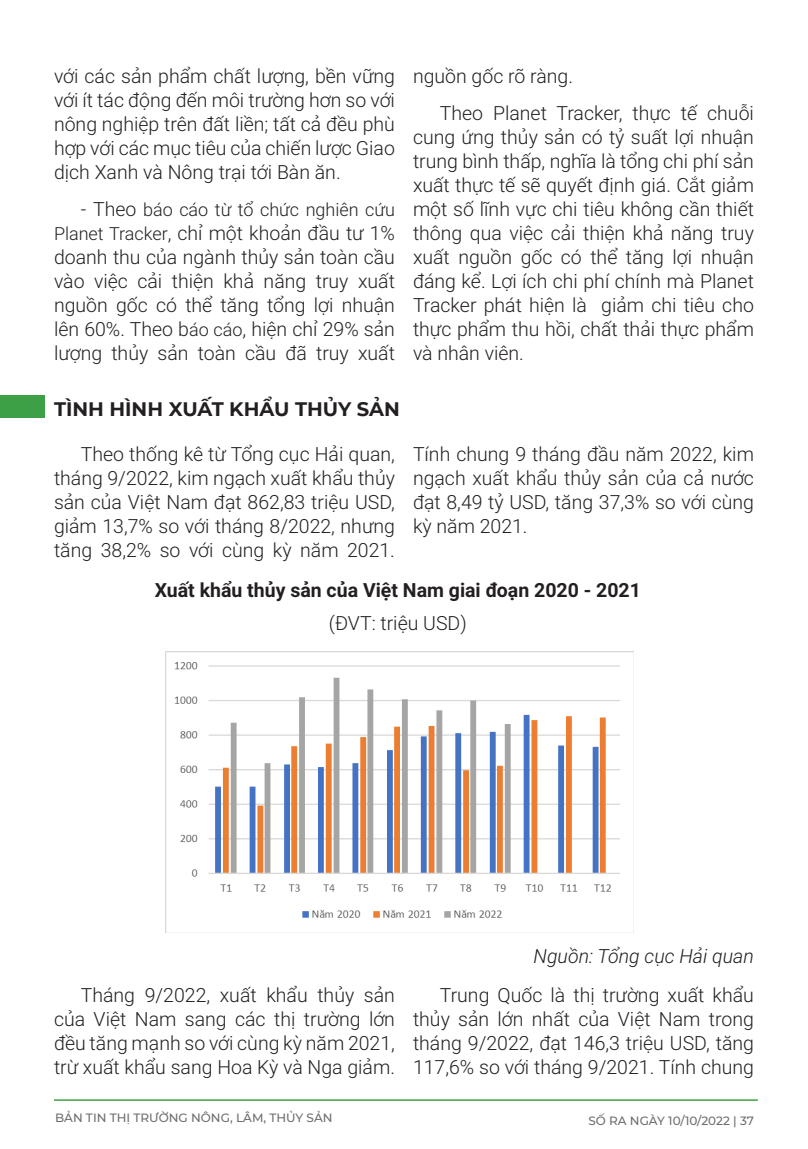
<style>
.page{position:relative;width:808px;height:1149px;background:#fff}
.page>*{position:absolute;margin:0;border:0;box-sizing:border-box;transform-origin:0 0}
.t1{font:300 19.5px/24px "Roboto";color:#231f20;text-align:justify}
.t2{font:700 19.5px "Roboto";color:#231f20}
.t3{font:700 19.5px "Montserrat";color:#231f20}
.t4{font:italic 300 19.5px "Roboto";color:#231f20}
.t5{font:300 18px "Roboto";color:#231f20}
.t6{font:500 12px "Montserrat";color:#6c6d70}
.s1{font-size:19.5px}
.s2{font-size:18px}
</style>
<div class="page">
<hr style="left:54px;top:1098px;width:704px;height:2px;background:#3da046">
<div style="left:0;top:395px;width:44px;height:22px;background:#3da046"></div>
<img style="left:166px;top:651px;width:468px;height:281px">
<p class="t1" style="left:54px;top:63px;width:342px">với các sản phẩm chất lượng, bền vững với ít tác động đến môi trường hơn so với nông nghiệp trên đất liền; tất cả đều phù hợp với các mục tiêu của chiến lược Giao dịch Xanh và Nông trại tới Bàn ăn.</p>
<p class="t5" style="left:81px;top:197px;width:316px"><span class="s1">- Theo</span> báo cáo từ tổ chức nghiên cứu</p>
<p class="t1" style="left:54px;top:221px;width:342px"><span class="s2">Planet Tracker</span>, chỉ một khoản đầu tư 1% doanh thu của ngành thủy sản toàn cầu vào việc cải thiện khả năng truy xuất nguồn gốc có thể tăng tổng lợi nhuận lên 60%. Theo b<span class="s2">áo cáo</span>, hiện chỉ 29% sản lượng thủy sản toàn cầu đã truy xuất</p>
<p class="t3" style="left:54px;top:395px;width:347px">TÌNH HÌNH XUẤT KHẨU THỦY SẢN</p>
<p class="t1" style="left:413px;top:63px;width:161px">nguồn gốc rõ ràng.</p>
<p class="t1" style="left:413px;top:101px;width:342px;text-indent:27px">Theo Planet Tracker, thực tế chuỗi cung ứng thủy sản có tỷ suất lợi nhuận trung bình thấp, nghĩa là tổng chi phí sản xuất thực tế sẽ quyết định giá. Cắt giảm một số lĩnh vực chi tiêu không cần thiết thông qua việc cải thiện khả năng truy xuất nguồn gốc có thể tăng lợi nhuận đáng kể. Lợi ích chi phí chính mà Planet Tracker phát hiện là giảm chi tiêu cho thực phẩm thu hồi, chất thải thực phẩm và nhân viên.</p>
<p class="t1" style="left:54px;top:441px;width:342px;text-indent:27px">Theo thống kê từ Tổng cục Hải quan, tháng 9/2022, kim ngạch xuất khẩu thủy sản của Việt Nam đạt 862,83 triệu USD, giảm 13,7% so với tháng 8/2022, nhưng tăng 38,2% so với cùng kỳ năm 2021.</p>
<p class="t1" style="left:413px;top:441px;width:342px">Tính chung 9 tháng đầu năm 2022, kim ngạch xuất khẩu thủy sản của cả nước đạt 8,49 tỷ USD, tăng 37,3% so với cùng kỳ năm 2021.</p>
<p class="t2" style="left:155px;top:575px;width:488px">Xuất khẩu thủy sản của Việt Nam giai đoạn 2020 - 2021</p>
<p class="t1" style="left:329px;top:609px;width:139px">(ĐVT: triệu USD)</p>
<p class="t4" style="left:533px;top:942px;width:222px">Nguồn: Tổng cục Hải quan</p>
<p class="t1" style="left:54px;top:981px;width:342px;text-indent:27px">Tháng 9/2022, xuất khẩu thủy sản của Việt Nam sang các thị trường lớn đều tăng mạnh so với cùng kỳ năm 2021, trừ xuất khẩu sang Hoa Kỳ và Nga giảm.</p>
<p class="t1" style="left:413px;top:981px;width:342px;text-indent:27px">Trung Quốc là thị trường xuất khẩu thủy sản lớn nhất của Việt Nam trong tháng 9/2022, đạt 146,3 triệu USD, tăng 117,6% so với tháng 9/2021. Tính chung</p>
<p class="t6" style="left:55px;top:1109px;width:279px">BẢN TIN THỊ TRƯỜNG NÔNG, LÂM, THỦY SẢN</p>
<p class="t6" style="left:588px;top:1111px;width:167px">SỐ RA NGÀY 10/10/2022 | 37</p>
</div>
